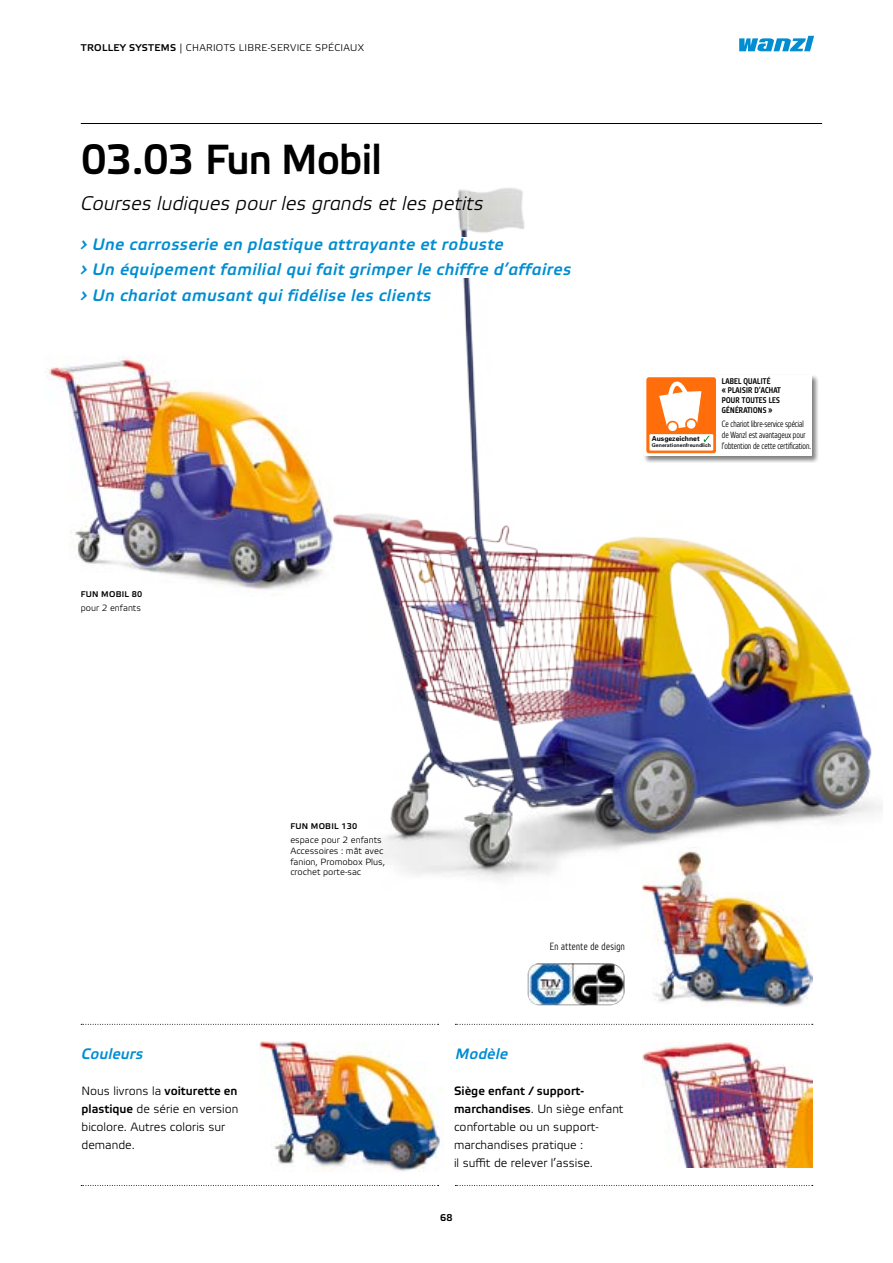
<style>
.page{position:relative;width:893px;height:1263px;background:#fff}
.page>*{position:absolute;margin:0;border:0;box-sizing:border-box;transform-origin:0 0}
.t1{font:500 42px "Wanzl Etelka";letter-spacing:-.02em;color:#000}
.t2{font:italic 300 19.5px "Wanzl Etelka";color:#000}
.t3{font:italic 500 16.5px/25.5px "Wanzl Etelka";letter-spacing:.025em;color:#008dd1}
.t4{font:italic 500 15px "Wanzl Etelka";letter-spacing:.01em;color:#008dd1}
.t5{font:300 12px/18px "Wanzl Etelka";color:#000}
.t6{font:300 10.5px "Wanzl Etelka Narrow";letter-spacing:.04em;color:#000}
.t7{font:300 9.75px "Wanzl Etelka";letter-spacing:.03em;color:#000}
.t8{font:500 9.75px "Wanzl Etelka";color:#000}
.t9{font:300 9px/10.8px "Wanzl Etelka Narrow";color:#000}
.t10{font:300 9px/10.8px "Wanzl Etelka";color:#000}
.t11{font:500 8.25px/9.9px "Wanzl Etelka Narrow";letter-spacing:.03em;color:#000}
.t12{font:500 8.25px "Wanzl Etelka";letter-spacing:.03em;color:#000}
.t13{font:700 6.9px "Univers";color:#000}
.t14{font:700 5.25px "Univers";color:#1a171b}
.s1{font-weight:500}
</style>
<div class="page">
<img style="left:458px;top:188px;width:67px;height:48px">
<img style="left:47px;top:365px;width:35px;height:195px">
<img style="left:82px;top:279px;width:800px;height:611px">
<svg style="left:739px;top:36px;width:75px;height:15px"></svg>
<hr style="left:81px;top:123px;width:741px;height:1px;background:#000">
<div style="left:644px;top:374px;width:175px;height:89px;background:#000;opacity:.5"></div>
<div style="left:644px;top:375px;width:168px;height:81px;background:#fff"></div>
<div style="left:647px;top:378px;width:68px;height:75px;background:#ff6e0b;border-radius:2px"></div>
<div style="left:647px;top:378px;width:69px;height:75px;border:1px solid #ff6e0b;border-radius:2px"></div>
<div style="left:649px;top:434px;width:64px;height:17px;background:#fff"></div>
<svg style="left:659px;top:381px;width:51px;height:61px"></svg>
<img style="left:643px;top:1042px;width:169px;height:125px">
<img style="left:259px;top:1041px;width:185px;height:131px">
<svg style="left:81px;top:1024px;width:358px;height:1px"></svg>
<img style="left:643px;top:847px;width:169px;height:159px">
<svg style="left:455px;top:1024px;width:358px;height:1px"></svg>
<svg style="left:81px;top:1185px;width:358px;height:1px"></svg>
<svg style="left:455px;top:1185px;width:358px;height:1px"></svg>
<img style="left:528px;top:963px;width:83px;height:41px">
<p class="t7" style="left:81px;top:42px;width:285px"><span class="s1">TROLLEY SYSTEMS</span> | CHARIOTS LIBRE-SERVICE SPÉCIAUX</p>
<h1 class="t1" style="left:81px;top:135px;width:303px">03.03 Fun Mobil</h1>
<h2 class="t2" style="left:81px;top:192px;width:404px">Courses ludiques pour les grands et les petits</h2>
<h3 class="t3" style="left:81px;top:232px;width:492px">› Une carrosserie en plastique attrayante et robuste<br>› Un équipement familial qui fait grimper le chiffre d’affaires › Un chariot amusant qui fidélise les clients</h3>
<p class="t12" style="left:81px;top:590px;width:63px">FUN MOBIL 80</p>
<p class="t10" style="left:81px;top:603px;width:62px">pour 2 enfants</p>
<p class="t13" style="left:652px;top:435px;width:49px">Ausgezeichnet</p>
<p class="t14" style="left:652px;top:442px;width:61px">Generationenfreundlich</p>
<p class="t11" style="left:722px;top:376px;width:61px">LABEL QUALITÉ<br>« PLAISIR D’ACHAT<br>POUR TOUTES LES<br>GÉNÉRATIONS »</p>
<p class="t9" style="left:722px;top:419px;width:91px">Ce chariot libre-service spécial de Wanzl est avantageux pour l’obtention de cette certification.</p>
<p class="t12" style="left:290px;top:822px;width:69px">FUN MOBIL 130</p>
<p class="t10" style="left:290px;top:835px;width:96px">espace pour 2 enfants<br>Accessoires : mât avec fanion, Promobox Plus, crochet porte-sac</p>
<p class="t4" style="left:81px;top:1046px;width:63px">Couleurs</p>
<p class="t5" style="left:81px;top:1083px;width:158px">Nous livrons la <span class="s1">voiturette en plastique</span> de série en version bicolore. Autres coloris sur demande.</p>
<p class="t4" style="left:455px;top:1046px;width:54px">Modèle</p>
<p class="t6" style="left:550px;top:941px;width:77px">En attente de design</p>
<p class="t5" style="left:454px;top:1083px;width:171px"><span class="s1">Siège enfant / support&shy;marchandises</span>. Un siège enfant confortable ou un support&shy;marchandises pratique :<br>il suffit de relever l’assise.</p>
<p class="t8" style="left:440px;top:1212px;width:14px">68</p>
</div>
